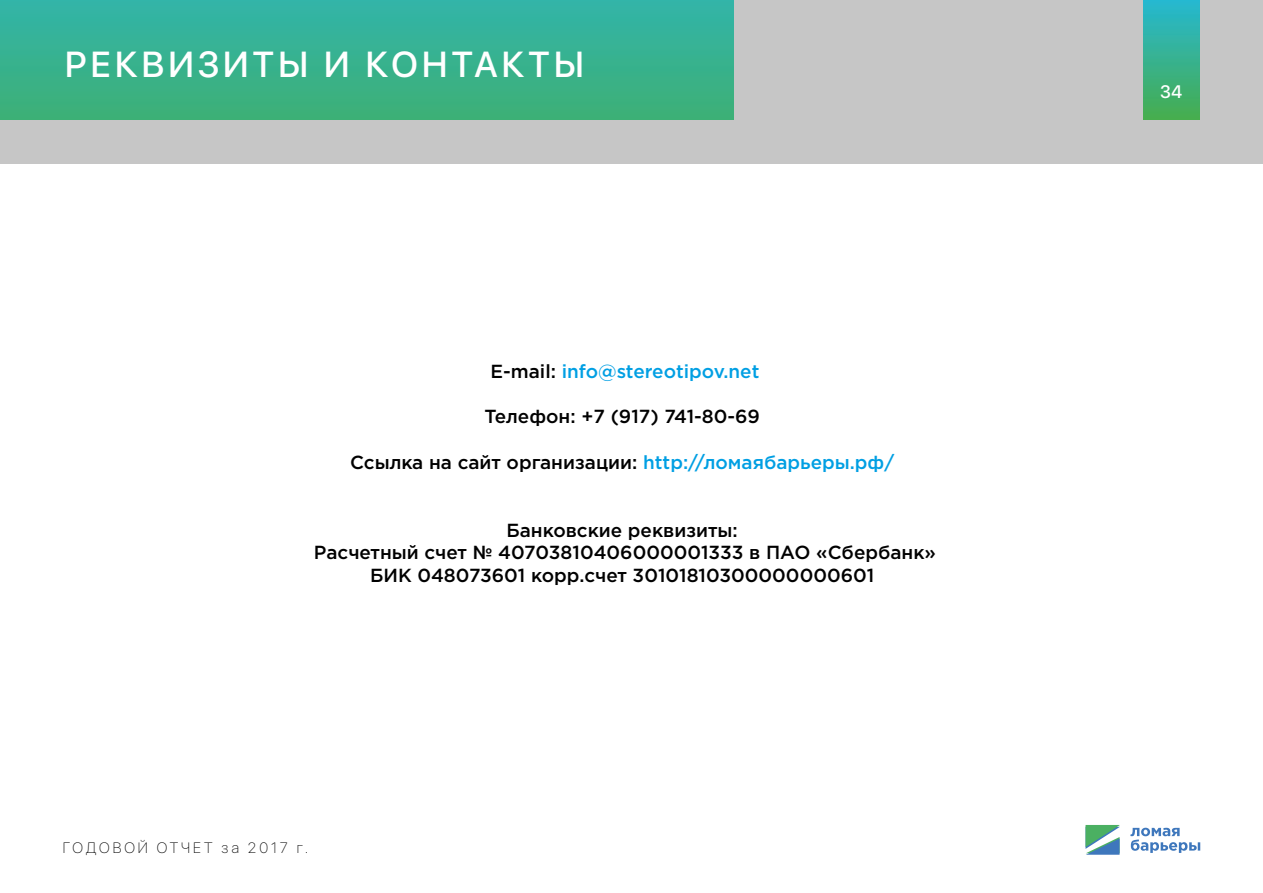
<style>
.page{position:relative;width:1263px;height:893px;background:#fff}
.page>*{position:absolute;margin:0;border:0;box-sizing:border-box;transform-origin:0 0}
.t1{font:500 36px "SFUI Display";letter-spacing:.1em;color:#fff}
.t2{font:500 18.9px/22.6px "Gotham Pro";color:#000;text-align:center}
.t3{font:500 18.9px "Gotham Pro";color:#009fe3}
.t4{font:500 18px "SFUI Display";color:#fff}
.t5{font:100 15px "SFUI Display";letter-spacing:.2em;color:#000}
.s1{color:#000}
.s2{color:#009fe3}
</style>
<div class="page">
<div style="left:0;top:0;width:1263px;height:164px;background:#c6c6c6"></div>
<div style="left:0;top:0;width:733px;height:119px;background:linear-gradient(to bottom,#32b4a8,#3db076)"></div>
<div style="left:1143px;top:0;width:56px;height:119px;background:linear-gradient(to bottom,#26b8d1,#47ad4e)"></div>
<svg style="left:1130px;top:828px;width:70px;height:25px"></svg>
<svg style="left:1085px;top:825px;width:34px;height:30px"></svg>
<h1 class="t1" style="left:65px;top:39px;width:521px">РЕКВИЗИТЫ И КОНТАКТЫ</h1>
<p class="t3" style="left:490px;top:361px;width:270px"><span class="s1">E-mail:</span> info@stereotipov.net</p>
<p class="t2" style="left:484px;top:405px;width:277px">Телефон: +7 (917) 741-80-69</p>
<p class="t2" style="left:350px;top:450px;width:546px">Ссылка на сайт организации: <span class="s2">http://ломаябарьеры.рф/</span></p>
<p class="t2" style="left:314px;top:518px;width:624px">Банковские реквизиты:<br>Расчетный счет № 40703810406000001333 в ПАО «Сбербанк»<br>БИК 048073601 корр.счет 30101810300000000601</p>
<p class="t5" style="left:63px;top:838px;width:247px">ГОДОВОЙ ОТЧЕТ за 2017 г.</p>
<p class="t4" style="left:1160px;top:79px;width:24px">34</p>
</div>
